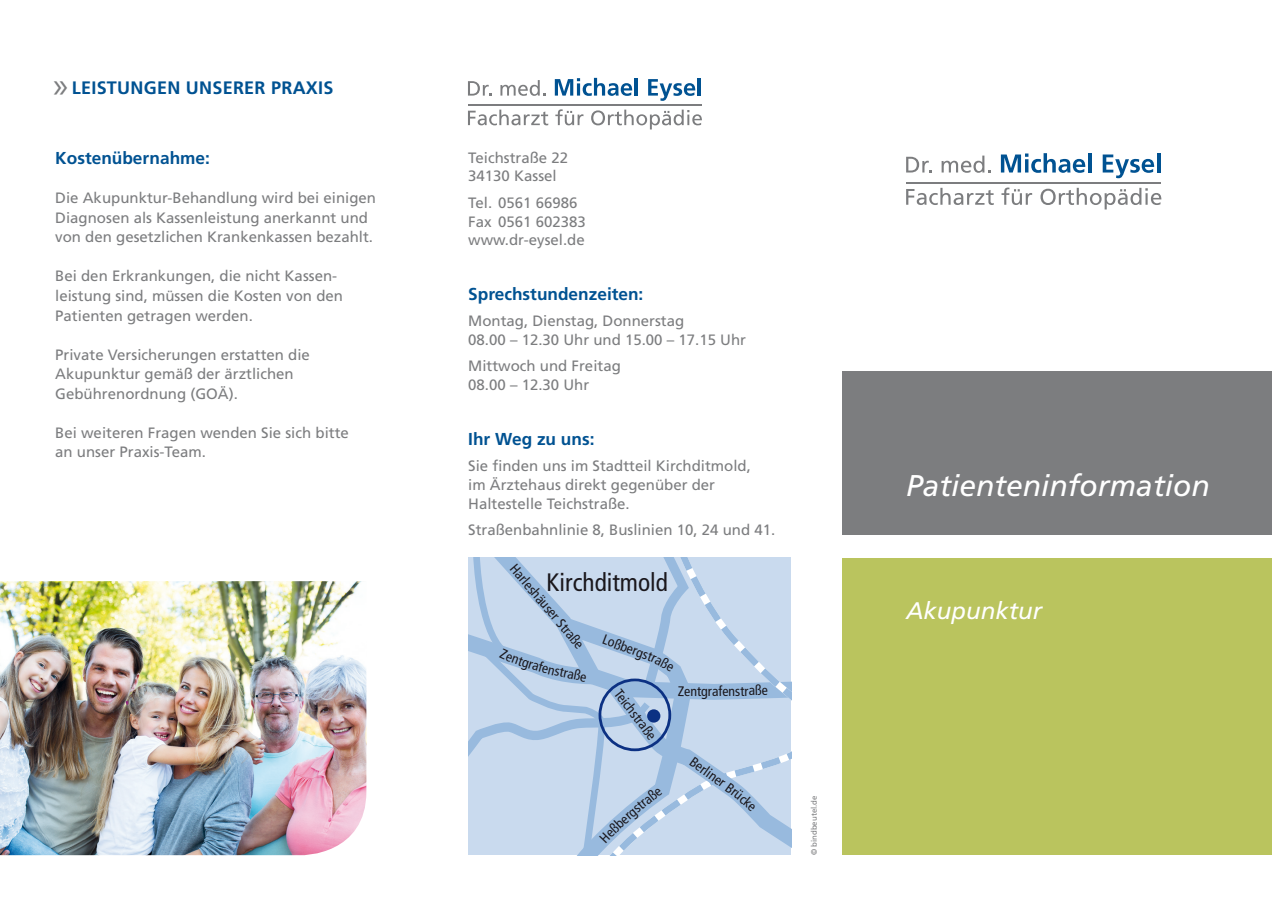
<style>
.page{position:relative;width:1272px;height:902px;background:#fff}
.page>*{position:absolute;margin:0;border:0;box-sizing:border-box;transform-origin:0 0}
.t1{font:italic 30px "Frutiger";color:#fff}
.t2{font:condensed 25.2px "Frutiger LT";color:#1a171c}
.t3{font:italic 24px "Frutiger";color:#fff}
.t4{font:700 18px "Frutiger LT";letter-spacing:.015em;color:#005292}
.t5{font:700 17.25px "Frutiger LT";color:#005292}
.t6{font:15px/18.8px "Frutiger LT";color:#7c7d7f}
.t7{font:condensed 13.95px "Frutiger LT";letter-spacing:-.005em;color:#1a171c}
.t8{font:7.8px "Frutiger LT";color:#7c7d7f}
.s1{font-family:"Myriad Pro";font-weight:400;font-size:36px;color:#7c7d7f}
</style>
<div class="page">
<svg style="left:468px;top:81px;width:23px;height:15px"></svg>
<svg style="left:500px;top:80px;width:45px;height:16px"></svg>
<svg style="left:555px;top:78px;width:77px;height:18px"></svg>
<hr style="left:634px;top:78px;width:4px;height:18px;background:#005292">
<svg style="left:648px;top:79px;width:47px;height:22px"></svg>
<hr style="left:698px;top:78px;width:3px;height:18px;background:#005292">
<svg style="left:468px;top:110px;width:80px;height:15px"></svg>
<svg style="left:555px;top:109px;width:28px;height:16px"></svg>
<svg style="left:591px;top:110px;width:111px;height:19px"></svg>
<hr style="left:468px;top:105px;width:233px;height:1px;background:#7c7d7f">
<svg style="left:906px;top:157px;width:25px;height:15px"></svg>
<svg style="left:941px;top:155px;width:49px;height:18px"></svg>
<svg style="left:1000px;top:153px;width:85px;height:20px"></svg>
<hr style="left:1088px;top:153px;width:3px;height:19px;background:#005292">
<svg style="left:1102px;top:154px;width:52px;height:24px"></svg>
<svg style="left:1157px;top:153px;width:3px;height:19px"></svg>
<svg style="left:906px;top:188px;width:87px;height:17px"></svg>
<svg style="left:1001px;top:187px;width:31px;height:18px"></svg>
<svg style="left:1040px;top:188px;width:121px;height:21px"></svg>
<hr style="left:906px;top:182px;width:254px;height:2px;background:#7c7d7f">
<div style="left:842px;top:371px;width:429px;height:164px;background:#7c7d7f"></div>
<div style="left:842px;top:558px;width:429px;height:297px;background:#bac45e"></div>
<img style="left:0;top:581px;width:366px;height:274px">
<svg style="left:468px;top:557px;width:323px;height:298px;background:#bdd1e9"></svg>
<p class="t4" style="left:53px;top:77px;width:282px"><span class="s1">»</span> LEISTUNGEN UNSERER PRAXIS</p>
<p class="t5" style="left:55px;top:148px;width:156px">Kostenübernahme:</p>
<p class="t6" style="left:55px;top:188px;width:322px;line-height:19.5px">Die Akupunktur-Behandlung wird bei einigen<br>Diagnosen als Kassenleistung anerkannt und von den gesetzlichen Krankenkassen bezahlt.</p>
<p class="t6" style="left:55px;top:266px;width:289px;line-height:19.5px">Bei den Erkrankungen, die nicht Kassen&shy;leistung sind, müssen die Kosten von den<br>Patienten getragen werden.</p>
<p class="t6" style="left:55px;top:344px;width:256px;line-height:19.5px">Private Versicherungen erstatten die<br>Akupunktur gemäß der ärztlichen<br>Gebührenordnung (GOÄ).</p>
<p class="t6" style="left:55px;top:422px;width:295px;line-height:19.5px">Bei weiteren Fragen wenden Sie sich bitte an unser Praxis-Team.</p>
<p class="t6" style="left:468px;top:148px;width:101px">Teichstraße 22<br>34130 Kassel</p>
<p class="t6" style="left:468px;top:193px;width:119px">Tel. 0561 66986<br>Fax 0561 602383 www.dr-eysel.de</p>
<p class="t5" style="left:468px;top:284px;width:177px">Sprechstundenzeiten:</p>
<p class="t6" style="left:468px;top:312px;width:279px">Montag, Dienstag, Donnerstag<br>08.00 – 12.30 Uhr und 15.00 – 17.15 Uhr</p>
<p class="t6" style="left:468px;top:357px;width:154px">Mittwoch und Freitag<br>08.00 – 12.30 Uhr</p>
<p class="t5" style="left:468px;top:428px;width:128px">Ihr Weg zu uns:</p>
<p class="t6" style="left:468px;top:456px;width:284px">Sie finden uns im Stadtteil Kirchditmold, im Ärztehaus direkt gegenüber der<br>Haltestelle Teichstraße.</p>
<p class="t6" style="left:468px;top:520px;width:308px">Straßenbahnlinie 8, Buslinien 10, 24 und 41.</p>
<h2 class="t2" style="left:546px;top:567px;width:123px">Kirchditmold</h2>
<p class="t7" style="left:518px;top:561px;width:107px;rotate:49deg">Harleshäuser Straße</p>
<p class="t7" style="left:606px;top:630px;width:54px;rotate:21deg">Loßbergst</p>
<p class="t7" style="left:623px;top:685px;width:61px;rotate:52deg">Teichstraße</p>
<p class="t7" style="left:690px;top:682px;width:33px">ntgraf</p>
<p class="t7" style="left:722px;top:683px;width:47px;rotate:-1deg">enstraße</p>
<p class="t7" style="left:696px;top:753px;width:53px;rotate:36deg">Berliner B</p>
<p class="t8" style="left:809px;top:855px;width:61px;rotate:-90deg">© bindbeutel.de</p>
<h1 class="t1" style="left:906px;top:467px;width:305px">Patienteninformation</h1>
<h3 class="t3" style="left:906px;top:596px;width:138px">Akupunktur</h3>
</div>
